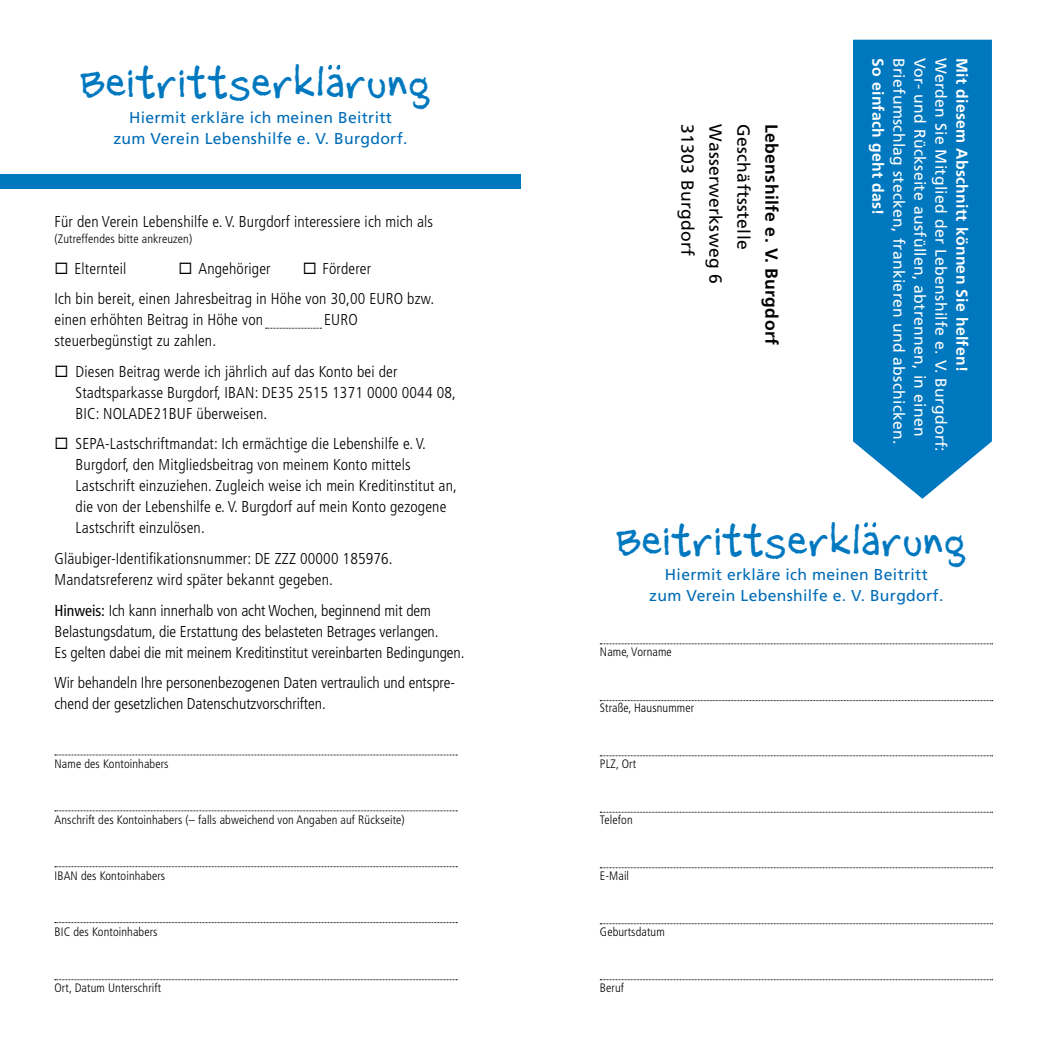
<style>
.page{position:relative;width:1042px;height:1042px;background:#fff}
.page>*{position:absolute;margin:0;border:0;box-sizing:border-box;transform-origin:0 0}
.t1{font:44.1px "Matt B";color:#0078bf;scale:.9 1}
.t2{font:17.5px "Frutiger";letter-spacing:.02em;color:#000}
.t3{font:700 17.5px "Frutiger";letter-spacing:.02em;color:#000}
.t4{font:300 condensed 15.75px/21px "Frutiger";letter-spacing:.01em;color:#000}
.t5{font:15.75px "Frutiger";letter-spacing:.02em;color:#fff}
.t6{font:15.75px/21px "Frutiger";letter-spacing:.02em;color:#006cb7;text-align:center}
.t7{font:700 15.75px "Frutiger";letter-spacing:.02em;color:#fff}
.t8{font:300 condensed 12.25px "Frutiger";letter-spacing:.01em;color:#000}
.s1{font-weight:400}
</style>
<div class="page">
<div style="left:0;top:174px;width:521px;height:15px;background:#0078bf"></div>
<svg style="left:55px;top:810px;width:402px;height:1px"></svg>
<svg style="left:55px;top:755px;width:402px;height:1px"></svg>
<svg style="left:266px;top:328px;width:55px;height:1px"></svg>
<svg style="left:55px;top:866px;width:402px;height:1px"></svg>
<svg style="left:55px;top:922px;width:402px;height:1px"></svg>
<svg style="left:55px;top:979px;width:402px;height:1px"></svg>
<svg style="left:328px;top:65px;width:12px;height:5px"></svg>
<svg style="left:600px;top:643px;width:392px;height:1px"></svg>
<svg style="left:600px;top:700px;width:392px;height:1px"></svg>
<svg style="left:600px;top:755px;width:392px;height:1px"></svg>
<svg style="left:600px;top:812px;width:392px;height:1px"></svg>
<svg style="left:600px;top:867px;width:392px;height:1px"></svg>
<svg style="left:600px;top:923px;width:392px;height:1px"></svg>
<svg style="left:600px;top:979px;width:392px;height:1px"></svg>
<svg style="left:853px;top:40px;width:139px;height:459px;background:#1080c3"></svg>
<svg style="left:864px;top:522px;width:12px;height:5px"></svg>
<h1 class="t1" style="left:79px;top:62px;width:393px">Beitrittserklarung</h1>
<p class="t6" style="left:113px;top:107px;width:296px">Hiermit erkläre ich meinen Beitritt zum Verein Lebenshilfe e. V. Burgdorf.</p>
<p class="t4" style="left:55px;top:211px;width:380px">Für den Verein Lebenshilfe e. V. Burgdorf interessiere ich mich als</p>
<p class="t8" style="left:55px;top:232px;width:139px">(Zutreffendes bitte ankreuzen)</p>
<p class="t4" style="left:55px;top:258px;width:73px">◻ Elternteil</p>
<p class="t4" style="left:179px;top:258px;width:94px">◻ Angehöriger</p>
<p class="t4" style="left:55px;top:253px;width:381px;line-height:30.6px;text-indent:248px">◻ Förderer<br>Ich bin bereit, einen Jahresbeitrag in Höhe von 30,00 EURO bzw.</p>
<p class="t4" style="left:55px;top:309px;width:210px">einen erhöhten Beitrag in Höhe von</p>
<p class="t4" style="left:324px;top:309px;width:35px">EURO</p>
<p class="t4" style="left:55px;top:330px;width:163px">steuerbegünstigt zu zahlen.</p>
<p class="t4" style="left:76px;top:361px;width:382px;text-indent:-21px">◻ Diesen Beitrag werde ich jährlich auf das Konto bei der<br>Stadtsparkasse Burgdorf, IBAN: DE35 2515 1371 0000 0044 08,<br>BIC: NOLADE21BUF überweisen.</p>
<p class="t4" style="left:76px;top:434px;width:383px;text-indent:-21px">◻ SEPA-Lastschriftmandat: Ich ermächtige die Lebenshilfe e. V.<br>Burgdorf, den Mitgliedsbeitrag von meinem Konto mittels Lastschrift einzuziehen. Zugleich weise ich mein Kreditinstitut an, die von der Lebenshilfe e. V. Burgdorf auf mein Konto gezogene Lastschrift einzulösen.</p>
<p class="t4" style="left:55px;top:548px;width:340px">Gläubiger-Identifikationsnummer: DE ZZZ 00000 185976.<br>Mandatsreferenz wird später bekannt gegeben.</p>
<p class="t4" style="left:55px;top:600px;width:411px"><span class="s1">Hinweis:</span> Ich kann innerhalb von acht Wochen, beginnend mit dem<br>Belastungsdatum, die Erstattung des belasteten Betrages verlangen.<br>Es gelten dabei die mit meinem Kreditinstitut vereinbarten Bedingungen.</p>
<p class="t4" style="left:55px;top:672px;width:402px">Wir behandeln Ihre personenbezogenen Daten vertraulich und entspre&shy;chend der gesetzlichen Datenschutzvorschriften.</p>
<p class="t8" style="left:55px;top:757px;width:115px">Name des Kontoinhabers</p>
<p class="t8" style="left:55px;top:813px;width:352px">Anschrift des Kontoinhabers (– falls abweichend von Angaben auf Rückseite)</p>
<p class="t8" style="left:55px;top:869px;width:112px">IBAN des Kontoinhabers</p>
<p class="t8" style="left:55px;top:925px;width:104px">BIC des Kontoinhabers</p>
<p class="t8" style="left:55px;top:981px;width:108px">Ort, Datum Unterschrift</p>
<p class="t2" style="left:698px;top:124px;width:133px;rotate:90deg">31303 Burgdorf</p>
<p class="t2" style="left:726px;top:124px;width:161px;rotate:90deg">Wasserwerksweg 6</p>
<p class="t2" style="left:754px;top:124px;width:127px;rotate:90deg">Geschäftsstelle</p>
<p class="t3" style="left:782px;top:124px;width:222px;rotate:90deg">Lebenshilfe e. V. Burgdorf</p>
<p class="t7" style="left:887px;top:58px;width:159px;rotate:90deg">So einfach geht das!</p>
<p class="t5" style="left:908px;top:58px;width:388px;rotate:90deg">Briefumschlag stecken, frankieren und abschicken.</p>
<p class="t5" style="left:929px;top:58px;width:380px;rotate:90deg">Vor- und Rückseite ausfüllen, abtrennen, in einen</p>
<p class="t5" style="left:950px;top:58px;width:395px;rotate:90deg">Werden Sie Mitglied der Lebenshilfe e. V. Burgdorf:</p>
<p class="t7" style="left:971px;top:58px;width:315px;rotate:90deg">Mit diesem Abschnitt können Sie helfen!</p>
<h1 class="t1" style="left:615px;top:519px;width:393px">Beitrittserklarung</h1>
<p class="t6" style="left:649px;top:564px;width:296px">Hiermit erkläre ich meinen Beitritt zum Verein Lebenshilfe e. V. Burgdorf.</p>
<p class="t8" style="left:600px;top:645px;width:73px">Name, Vorname</p>
<p class="t8" style="left:600px;top:701px;width:96px">Straße, Hausnummer</p>
<p class="t8" style="left:600px;top:757px;width:38px">PLZ, Ort</p>
<p class="t8" style="left:600px;top:813px;width:34px">Telefon</p>
<p class="t8" style="left:600px;top:869px;width:31px">E-Mail</p>
<p class="t8" style="left:600px;top:925px;width:66px">Geburtsdatum</p>
<p class="t8" style="left:600px;top:981px;width:26px">Beruf</p>
</div>
